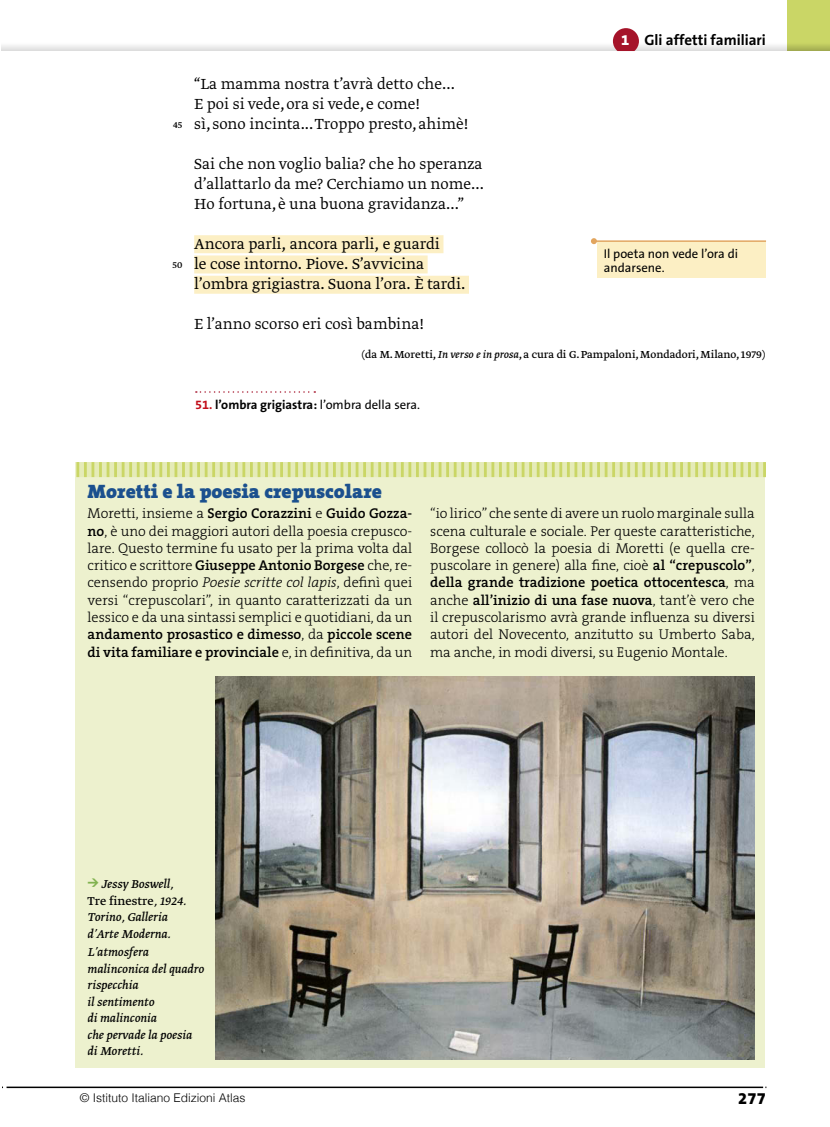
<style>
.page{position:relative;width:830px;height:1127px;background:#fff}
.page>*{position:absolute;margin:0;border:0;box-sizing:border-box;transform-origin:0 0}
.t1{font:900 19.5px "The Serif B9";color:#1b508e}
.t2{font:17.25px/20px "Greta Text Pro Light Min";color:#000}
.t3{font:300 17.25px/20.2px "Greta Text Pro";color:#000}
.t4{font:800 16.5px "The Sans B8";color:#000}
.t5{font:700 15px "The Sans B7";color:#000}
.t6{font:300 14.25px/17.2px "The Serif B3";color:#000;text-align:justify}
.t7{font:italic 13.5px/16.5px "Greta Text Pro";color:#000}
.t8{font:700 12.75px "The Sans B7";color:#000}
.t9{font:12.75px/14.2px "The Sans B5 Plain";color:#000}
.t10{font:12px "Greta Text Pro";color:#000}
.t11{font:300 12px "Helvetica";color:#000}
.t12{font:10.5px "Greta Text Pro";color:#000}
.s1{font-family:"The Sans B8";font-weight:800;color:#fff}
.s2{font-style:italic}
.s3{color:#c20e1a}
.s4{font-family:"The Sans B5 Plain";font-weight:400}
.s5{font-family:"The Serif B6";font-weight:600}
.s6{font-style:normal}
</style>
<div class="page">
<div style="left:597px;top:242px;width:168px;height:36px;background:#fcefc4"></div>
<hr style="left:593px;top:240px;width:172px;height:2px;background:#e2a55e">
<svg style="left:591px;top:238px;width:5px;height:6px"></svg>
<div style="left:194px;top:235px;width:249px;height:18px;background:#fcefc4"></div>
<div style="left:194px;top:255px;width:233px;height:18px;background:#fcefc4"></div>
<div style="left:194px;top:276px;width:274px;height:18px;background:#fcefc4"></div>
<svg style="left:196px;top:391px;width:119px;height:2px"></svg>
<div style="left:75px;top:462px;width:689px;height:605px;background:#edf1ce"></div>
<svg style="left:79px;top:462px;width:683px;height:15px;background:#e2e8af"></svg>
<hr style="left:76px;top:462px;width:3px;height:15px;background:#cad666">
<hr style="left:84px;top:462px;width:3px;height:15px;background:#cad666">
<hr style="left:91px;top:462px;width:3px;height:15px;background:#cad666">
<hr style="left:99px;top:462px;width:3px;height:15px;background:#cad666">
<svg style="left:107px;top:462px;width:2px;height:15px"></svg>
<hr style="left:114px;top:462px;width:3px;height:15px;background:#cad666">
<svg style="left:122px;top:462px;width:2px;height:15px"></svg>
<hr style="left:129px;top:462px;width:3px;height:15px;background:#cad666">
<svg style="left:137px;top:462px;width:2px;height:15px"></svg>
<hr style="left:144px;top:462px;width:3px;height:15px;background:#cad666">
<hr style="left:152px;top:462px;width:3px;height:15px;background:#cad666">
<hr style="left:159px;top:462px;width:3px;height:15px;background:#cad666">
<hr style="left:167px;top:462px;width:3px;height:15px;background:#cad666">
<hr style="left:174px;top:462px;width:3px;height:15px;background:#cad666">
<hr style="left:182px;top:462px;width:3px;height:15px;background:#cad666">
<hr style="left:189px;top:462px;width:3px;height:15px;background:#cad666">
<hr style="left:197px;top:462px;width:3px;height:15px;background:#cad666">
<svg style="left:205px;top:462px;width:2px;height:15px"></svg>
<hr style="left:212px;top:462px;width:3px;height:15px;background:#cad666">
<svg style="left:220px;top:462px;width:2px;height:15px"></svg>
<hr style="left:227px;top:462px;width:3px;height:15px;background:#cad666">
<svg style="left:235px;top:462px;width:2px;height:15px"></svg>
<hr style="left:242px;top:462px;width:3px;height:15px;background:#cad666">
<hr style="left:250px;top:462px;width:3px;height:15px;background:#cad666">
<hr style="left:257px;top:462px;width:3px;height:15px;background:#cad666">
<hr style="left:265px;top:462px;width:3px;height:15px;background:#cad666">
<hr style="left:272px;top:462px;width:3px;height:15px;background:#cad666">
<hr style="left:280px;top:462px;width:3px;height:15px;background:#cad666">
<hr style="left:287px;top:462px;width:3px;height:15px;background:#cad666">
<hr style="left:295px;top:462px;width:3px;height:15px;background:#cad666">
<svg style="left:303px;top:462px;width:2px;height:15px"></svg>
<hr style="left:310px;top:462px;width:3px;height:15px;background:#cad666">
<svg style="left:318px;top:462px;width:2px;height:15px"></svg>
<hr style="left:325px;top:462px;width:3px;height:15px;background:#cad666">
<svg style="left:333px;top:462px;width:2px;height:15px"></svg>
<hr style="left:340px;top:462px;width:3px;height:15px;background:#cad666">
<hr style="left:348px;top:462px;width:3px;height:15px;background:#cad666">
<hr style="left:355px;top:462px;width:3px;height:15px;background:#cad666">
<hr style="left:363px;top:462px;width:3px;height:15px;background:#cad666">
<hr style="left:370px;top:462px;width:3px;height:15px;background:#cad666">
<hr style="left:378px;top:462px;width:3px;height:15px;background:#cad666">
<hr style="left:385px;top:462px;width:3px;height:15px;background:#cad666">
<hr style="left:393px;top:462px;width:3px;height:15px;background:#cad666">
<svg style="left:401px;top:462px;width:2px;height:15px"></svg>
<hr style="left:408px;top:462px;width:3px;height:15px;background:#cad666">
<svg style="left:416px;top:462px;width:2px;height:15px"></svg>
<hr style="left:423px;top:462px;width:3px;height:15px;background:#cad666">
<svg style="left:431px;top:462px;width:2px;height:15px"></svg>
<hr style="left:438px;top:462px;width:3px;height:15px;background:#cad666">
<hr style="left:446px;top:462px;width:3px;height:15px;background:#cad666">
<hr style="left:453px;top:462px;width:3px;height:15px;background:#cad666">
<hr style="left:461px;top:462px;width:3px;height:15px;background:#cad666">
<hr style="left:468px;top:462px;width:3px;height:15px;background:#cad666">
<hr style="left:476px;top:462px;width:3px;height:15px;background:#cad666">
<hr style="left:483px;top:462px;width:3px;height:15px;background:#cad666">
<hr style="left:491px;top:462px;width:3px;height:15px;background:#cad666">
<svg style="left:499px;top:462px;width:2px;height:15px"></svg>
<hr style="left:506px;top:462px;width:3px;height:15px;background:#cad666">
<svg style="left:514px;top:462px;width:2px;height:15px"></svg>
<hr style="left:521px;top:462px;width:3px;height:15px;background:#cad666">
<svg style="left:529px;top:462px;width:2px;height:15px"></svg>
<hr style="left:536px;top:462px;width:3px;height:15px;background:#cad666">
<hr style="left:544px;top:462px;width:3px;height:15px;background:#cad666">
<hr style="left:551px;top:462px;width:3px;height:15px;background:#cad666">
<hr style="left:559px;top:462px;width:3px;height:15px;background:#cad666">
<hr style="left:566px;top:462px;width:3px;height:15px;background:#cad666">
<hr style="left:574px;top:462px;width:3px;height:15px;background:#cad666">
<hr style="left:581px;top:462px;width:3px;height:15px;background:#cad666">
<hr style="left:589px;top:462px;width:3px;height:15px;background:#cad666">
<svg style="left:597px;top:462px;width:2px;height:15px"></svg>
<hr style="left:604px;top:462px;width:3px;height:15px;background:#cad666">
<svg style="left:612px;top:462px;width:2px;height:15px"></svg>
<hr style="left:619px;top:462px;width:3px;height:15px;background:#cad666">
<svg style="left:627px;top:462px;width:2px;height:15px"></svg>
<hr style="left:634px;top:462px;width:3px;height:15px;background:#cad666">
<hr style="left:642px;top:462px;width:3px;height:15px;background:#cad666">
<hr style="left:649px;top:462px;width:3px;height:15px;background:#cad666">
<hr style="left:657px;top:462px;width:3px;height:15px;background:#cad666">
<hr style="left:664px;top:462px;width:3px;height:15px;background:#cad666">
<hr style="left:672px;top:462px;width:3px;height:15px;background:#cad666">
<hr style="left:679px;top:462px;width:3px;height:15px;background:#cad666">
<hr style="left:687px;top:462px;width:3px;height:15px;background:#cad666">
<svg style="left:695px;top:462px;width:2px;height:15px"></svg>
<hr style="left:702px;top:462px;width:3px;height:15px;background:#cad666">
<svg style="left:710px;top:462px;width:2px;height:15px"></svg>
<hr style="left:717px;top:462px;width:3px;height:15px;background:#cad666">
<svg style="left:725px;top:462px;width:2px;height:15px"></svg>
<hr style="left:732px;top:462px;width:3px;height:15px;background:#cad666">
<hr style="left:740px;top:462px;width:3px;height:15px;background:#cad666">
<hr style="left:747px;top:462px;width:3px;height:15px;background:#cad666">
<hr style="left:755px;top:462px;width:3px;height:15px;background:#cad666">
<hr style="left:762px;top:462px;width:3px;height:15px;background:#cad666">
<img style="left:215px;top:676px;width:539px;height:383px">
<hr style="left:7px;top:1086px;width:755px;height:2px;background:#000">
<svg style="left:1px;top:43px;width:786px;height:8px"></svg>
<div style="left:787px;top:0;width:42px;height:51px;background:#cad666"></div>
<svg style="left:787px;top:45px;width:42px;height:6px"></svg>
<svg style="left:612px;top:28px;width:26px;height:23px"></svg>
<p class="t5" style="left:621px;top:32px;width:146px"><span class="s1">1</span> Gli affetti familiari</p>
<p class="t12" style="left:173px;top:119px;width:11px">45</p>
<p class="t12" style="left:172px;top:258px;width:11px">50</p>
<p class="t2" style="left:194px;top:74px;width:278px">“La mamma nostra t’avrà detto che...<br>E poi si vede, ora si vede, e come!<br>sì, sono incinta... Troppo presto, ahimè!  </p>
<p class="t2" style="left:194px;top:154px;width:291px;text-align:justify">Sai che non voglio balia? che ho speranza d’allattarlo da me? Cerchiamo un nome...<br>Ho fortuna, è una buona gravidanza...”  </p>
<p class="t3" style="left:194px;top:234px;width:272px">Ancora parli, ancora parli, e guardi<br>le cose intorno. Piove. S’avvicina l’ombra grigiastra. Suona l’ora. È tardi.</p>
<p class="t2" style="left:194px;top:315px;width:231px">E l’anno scorso eri così bambina!</p>
<p class="t10" style="left:361px;top:347px;width:405px">(da M. Moretti, <span class="s2">In verso e in prosa</span>, a cura di G. Pampaloni, Mondadori, Milano, 1979)</p>
<p class="t9" style="left:603px;top:247px;width:136px">Il poeta non vede l’ora di andarsene.</p>
<p class="t8" style="left:195px;top:398px;width:226px"><span class="s3">51.</span> l’ombra grigiastra: <span class="s4">l’ombra della sera.</span></p>
<p class="t1" style="left:88px;top:481px;width:296px">Moretti e la poesia crepuscolare</p>
<p class="t6" style="left:88px;top:505px;width:326px">Moretti, insieme a <span class="s5">Sergio Corazzini</span> e <span class="s5">Guido Gozza&shy;no</span>, è uno dei maggiori autori della poesia crepusco&shy;lare. Questo termine fu usato per la prima volta dal critico e scrittore <span class="s5">Giuseppe Antonio Borgese</span> che, re&shy;censendo proprio <span class="s2">Poesie scritte col lapis</span>, definì quei versi “crepuscolari”, in quanto caratterizzati da un lessico e da una sintassi semplici e quotidiani, da un <span class="s5">andamento prosastico e dimesso</span>, da <span class="s5">piccole scene di vita familiare e provinciale</span> e, in definitiva, da un</p>
<p class="t6" style="left:430px;top:505px;width:326px">“io lirico” che sente di avere un ruolo marginale sulla scena culturale e sociale. Per queste caratteristiche, Borgese collocò la poesia di Moretti (e quella cre&shy;puscolare in genere) alla fine, cioè <span class="s5">al “crepuscolo”</span>, <span class="s5">della grande tradizione poetica ottocentesca</span>, ma anche <span class="s5">all’inizio di una fase nuova</span>, tant’è vero che il crepuscolarismo avrà grande influenza su diversi autori del Novecento, anzitutto su Umberto Saba, ma anche, in modi diversi, su Eugenio Montale.</p>
<p class="t7" style="left:88px;top:876px;width:100px"><sup>→</sup> Jessy Boswell,<br><span class="s6">Tre finestre</span>, 1924.<br>Torino, Galleria d’Arte Moderna.</p>
<p class="t7" style="left:88px;top:944px;width:118px">L’atmosfera malinconica del quadro rispecchia<br>il sentimento<br>di malinconia<br>che pervade la poesia di Moretti.</p>
<p class="t11" style="left:80px;top:1087px;width:167px">© Istituto Italiano Edizioni Atlas</p>
<p class="t4" style="left:737px;top:1089px;width:29px">277</p>
</div>
